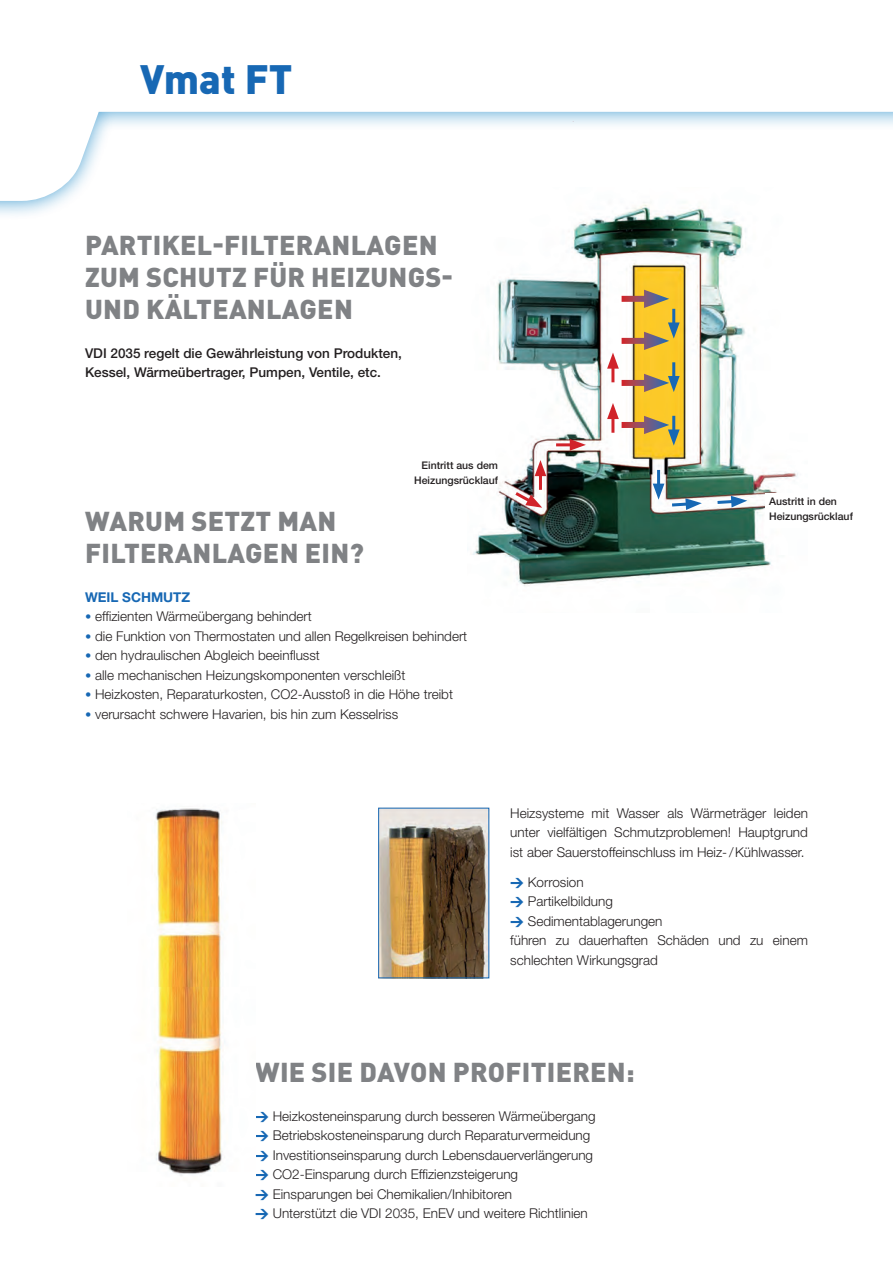
<style>
.page{position:relative;width:893px;height:1263px;background:#fff}
.page>*{position:absolute;margin:0;border:0;box-sizing:border-box;transform-origin:0 0}
.t1{font:900 40.5px "DIN Pro";color:#1768b4}
.t2{font:900 27px/32.4px "DIN Pro";letter-spacing:.01em;color:#808285}
.t3{font:300 13.5px/19.5px "Helvetica Neue LT Std";color:#231f20;text-align:justify}
.t4{font:500 13.5px/19.5px "Helvetica Neue LT Std";color:#231f20}
.t5{font:700 13.5px "Helvetica Neue LT Std";color:#1768b4}
.t6{font:500 10.5px/15px "Helvetica Neue LT Std";color:#231f20;text-align:right}
.s1{font-family:"DIN Pro";font-weight:900;color:#1768b4}
</style>
<div class="page">
<img style="left:472px;top:221px;width:326px;height:365px">
<svg style="left:622px;top:296px;width:22px;height:6px"></svg>
<svg style="left:644px;top:290px;width:25px;height:18px"></svg>
<svg style="left:622px;top:338px;width:22px;height:6px"></svg>
<svg style="left:622px;top:380px;width:22px;height:6px"></svg>
<svg style="left:622px;top:422px;width:22px;height:6px"></svg>
<hr style="left:672px;top:309px;width:3px;height:19px;background:#1768b4">
<svg style="left:644px;top:322px;width:36px;height:28px"></svg>
<svg style="left:714px;top:496px;width:33px;height:11px"></svg>
<hr style="left:611px;top:363px;width:3px;height:19px;background:#d1232a">
<svg style="left:607px;top:353px;width:12px;height:16px"></svg>
<hr style="left:657px;top:470px;width:3px;height:19px;background:#1768b4">
<svg style="left:653px;top:484px;width:49px;height:26px"></svg>
<hr style="left:611px;top:413px;width:3px;height:20px;background:#d1232a">
<svg style="left:607px;top:403px;width:12px;height:16px"></svg>
<hr style="left:672px;top:362px;width:3px;height:20px;background:#1768b4">
<svg style="left:644px;top:374px;width:36px;height:18px"></svg>
<svg style="left:644px;top:416px;width:36px;height:30px"></svg>
<svg style="left:512px;top:489px;width:30px;height:19px"></svg>
<hr style="left:556px;top:443px;width:19px;height:3px;background:#d1232a">
<svg style="left:570px;top:439px;width:16px;height:12px"></svg>
<hr style="left:539px;top:470px;width:3px;height:20px;background:#d1232a">
<svg style="left:535px;top:460px;width:11px;height:16px"></svg>
<div style="left:765px;top:493px;width:93px;height:34px;background:#fff"></div>
<div style="left:0;top:0;width:893px;height:221px;background:#007ac0;opacity:.75"></div>
<svg style="left:0;top:0;width:893px;height:201px"></svg>
<img style="left:380px;top:810px;width:107px;height:166px">
<div style="left:378px;top:808px;width:111px;height:170px;border:1px solid #1768b4"></div>
<img style="left:155px;top:808px;width:70px;height:368px">
<h1 class="t1" style="left:140px;top:51px;width:154px">Vmat FT</h1>
<h2 class="t2" style="left:85px;top:227px;width:369px">PARTIKEL-FILTERANLAGEN<br>ZUM SCHUTZ FÜR HEIZUNGS-<br>UND KÄLTEANLAGEN</h2>
<p class="t4" style="left:85px;top:343px;width:318px">VDI 2035 regelt die Gewährleistung von Produkten,<br>Kessel, Wärmeübertrager, Pumpen, Ventile, etc.</p>
<p class="t6" style="left:414px;top:458px;width:85px">Eintritt aus dem<br>Heizungsrücklauf</p>
<h2 class="t2" style="left:85px;top:504px;width:280px">WARUM SETZT MAN<br>FILTERANLAGEN EIN?</h2>
<p class="t5" style="left:85px;top:589px;width:107px">WEIL SCHMUTZ</p>
<p class="t3" style="left:85px;top:606px;width:228px"><span class="s1">•</span> effizienten Wärmeübergang behindert</p>
<p class="t3" style="left:85px;top:626px;width:384px"><span class="s1">•</span> die Funktion von Thermostaten und allen Regelkreisen behindert</p>
<p class="t3" style="left:85px;top:645px;width:236px"><span class="s1">•</span> den hydraulischen Abgleich beeinflusst</p>
<p class="t3" style="left:85px;top:665px;width:322px"><span class="s1">•</span> alle mechanischen Heizungskomponenten verschleißt</p>
<p class="t3" style="left:85px;top:684px;width:369px"><span class="s1">•</span> Heizkosten, Reparaturkosten, CO2-Ausstoß in die Höhe treibt</p>
<p class="t3" style="left:85px;top:704px;width:315px"><span class="s1">•</span> verursacht schwere Havarien, bis hin zum Kesselriss</p>
<p class="t6" style="left:769px;top:494px;width:85px;text-align:left">Austritt in den<br>Heizungsrücklauf</p>
<p class="t3" style="left:510px;top:803px;width:299px">Heizsysteme mit Wasser als Wärmeträger leiden unter vielfältigen Schmutzproblemen! Hauptgrund ist aber Sauerstoffeinschluss im Heiz-/Kühlwasser.</p>
<p class="t3" style="left:510px;top:872px;width:75px"><span class="s1">→</span> Korrosion</p>
<p class="t3" style="left:510px;top:891px;width:104px"><span class="s1">→</span> Partikelbildung</p>
<p class="t3" style="left:510px;top:911px;width:299px;text-align:left"><span class="s1">→</span> Sedimentablagerungen<br>führen zu dauerhaften Schäden und zu einem schlechten Wirkungsgrad</p>
<h2 class="t2" style="left:255px;top:1055px;width:381px">WIE SIE DAVON PROFITIEREN:</h2>
<p class="t3" style="left:255px;top:1106px;width:342px"><span class="s1">→</span> Heizkosteneinsparung durch besseren Wärmeübergang</p>
<p class="t3" style="left:255px;top:1125px;width:337px"><span class="s1">→</span> Betriebskosteneinsparung durch Reparaturvermeidung</p>
<p class="t3" style="left:255px;top:1145px;width:339px"><span class="s1">→</span> Investitionseinsparung durch Lebensdauerverlängerung</p>
<p class="t3" style="left:255px;top:1164px;width:264px"><span class="s1">→</span> CO2-Einsparung durch Effizienzsteigerung</p>
<p class="t3" style="left:255px;top:1184px;width:258px"><span class="s1">→</span> Einsparungen bei Chemikalien/Inhibitoren</p>
<p class="t3" style="left:255px;top:1203px;width:334px"><span class="s1">→</span> Unterstützt die VDI 2035, EnEV und weitere Richtlinien</p>
</div>
